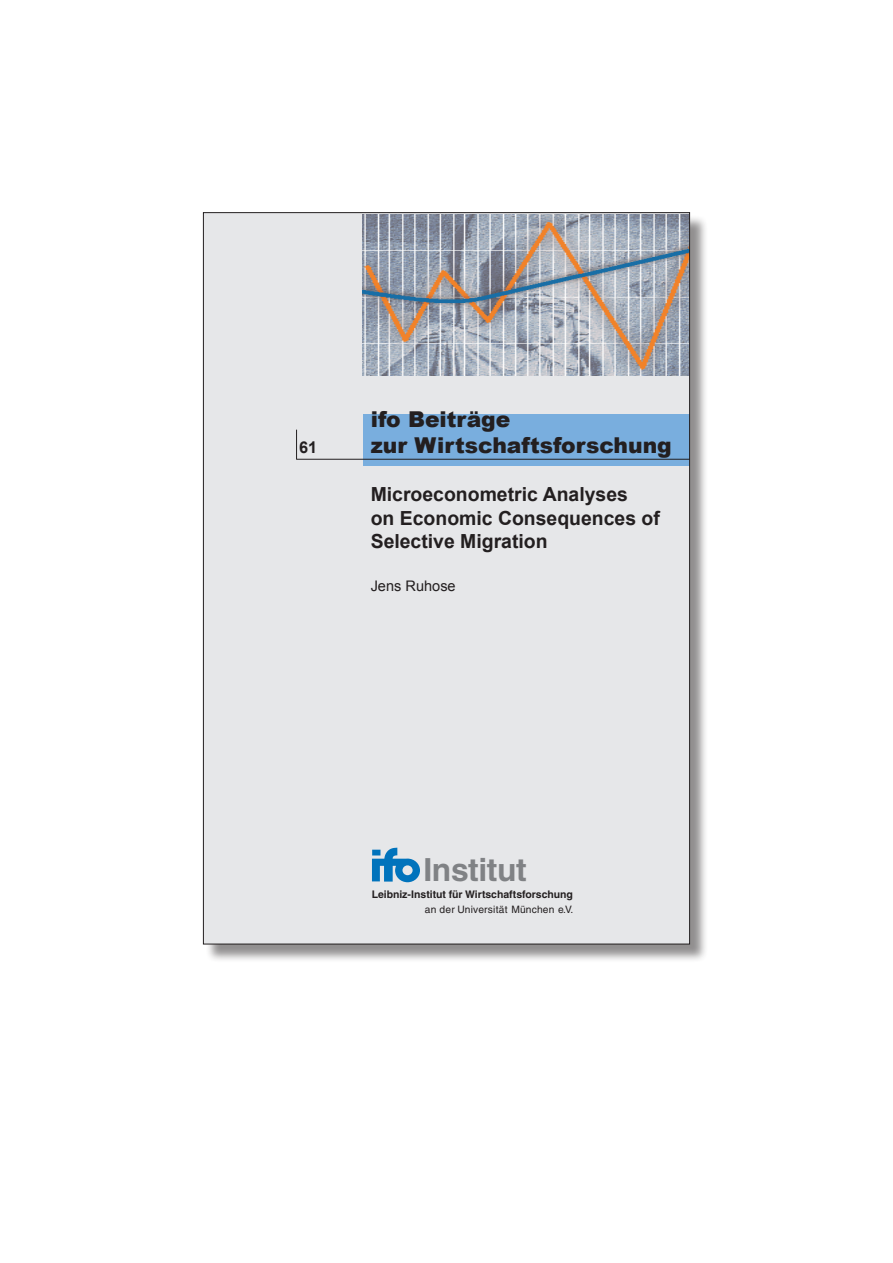
<style>
.page{position:relative;width:893px;height:1263px;background:#fff}
.page>*{position:absolute;margin:0;border:0;box-sizing:border-box;transform-origin:0 0}
.t1{font:700 31.8px "Helvetica LT Std";letter-spacing:-.015em;color:#808285}
.t2{font:900 21.9px/26.2px "Arial";color:#231f20}
.t3{font:700 19.35px/23.2px "Arial";color:#231f20}
.t4{font:700 16.2px "Arial";color:#231f20}
.t5{font:14.55px "Arial";color:#231f20}
.t6{font:700 10.5px "Helvetica LT Std";letter-spacing:-.005em;color:#231f20}
.t7{font:10.2px "Helvetica LT Std";letter-spacing:.015em;color:#231f20}
</style>
<div class="page">
<div style="left:205px;top:215px;width:503px;height:748px;background:#231f20;opacity:.5"></div>
<div style="left:203px;top:213px;width:487px;height:731px;background:#e6e7e9"></div>
<img style="left:363px;top:214px;width:325px;height:161px">
<div style="left:363px;top:414px;width:327px;height:52px;background:#79aede"></div>
<hr style="left:296px;top:459px;width:394px;height:1px;background:#231f20">
<svg style="left:296px;top:430px;width:1px;height:29px"></svg>
<svg style="left:372px;top:848px;width:48px;height:34px"></svg>
<p class="t4" style="left:299px;top:436px;width:20px">61</p>
<p class="t2" style="left:371px;top:405px;width:303px">ifo Beiträge<br>zur Wirtschaftsforschung</p>
<p class="t3" style="left:371px;top:483px;width:291px">Microeconometric Analyses<br>on Economic Consequences of<br>Selective Migration</p>
<p class="t5" style="left:371px;top:576px;width:86px">Jens Ruhose</p>
<p class="t1" style="left:423px;top:851px;width:105px">Institut</p>
<p class="t6" style="left:372px;top:888px;width:203px">Leibniz-Institut für Wirtschaftsforschung</p>
<p class="t7" style="left:425px;top:903px;width:150px">an der Universität München e.V.</p>
</div>
